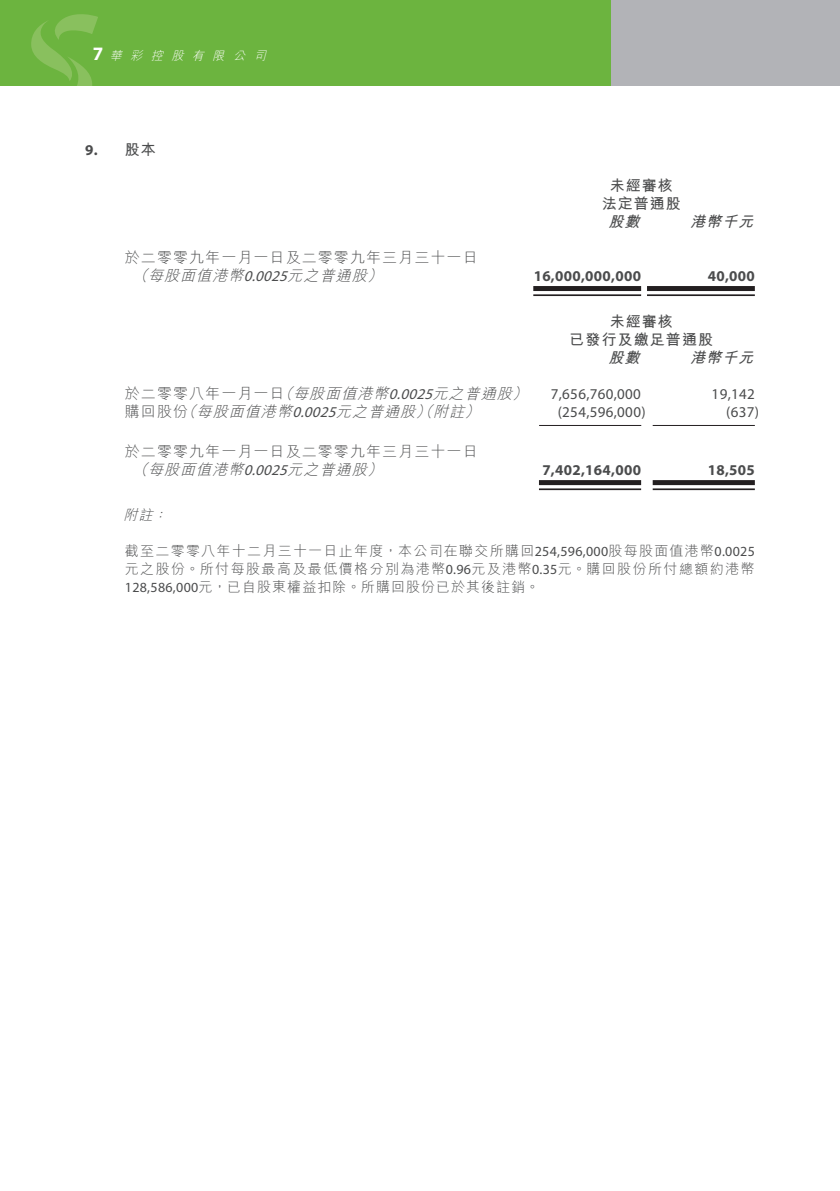
<style>
.page{position:relative;width:840px;height:1191px;background:#fff}
.page>*{position:absolute;margin:0;border:0;box-sizing:border-box;transform-origin:0 0}
.t1{font:15px/18px "M Hei HK Light B5 pc H";letter-spacing:.07em;color:#4b4c4d}
.t2{font:italic 15px "M Hei HK Light B5 pc H";color:#4b4c4d}
.t3{font:700 15px "Myriad Pro";letter-spacing:.02em;color:#4b4c4d}
.t4{font:15px "Myriad Pro";letter-spacing:.02em;color:#4b4c4d}
.t5{font:15px/18px "M Hei HK Bold B5 pc H";letter-spacing:.07em;color:#4b4c4d;text-align:center}
.t6{font:italic 15px "M Hei HK Bold B5 pc H";color:#4b4c4d}
.t7{font:14px/18px "M Hei HK Light B5 pc H";letter-spacing:.1em;color:#4b4c4d;text-align:justify}
.t8{font:italic 14px "M Hei HK Light B5 pc H";color:#4b4c4d}
.t9{font:italic 12px "M Hei HK Light B5 pc H";color:#fff}
.s1{font-family:"Myriad Pro";font-weight:700;font-style:normal;font-size:19px}
.s2{font-family:"M Hei HK Bold B5 pc H";font-weight:400}
.s3{font-style:italic}
.s4{font-family:"Myriad Pro";font-style:italic}
.s5{font-style:normal}
.s6{font-family:"Myriad Pro"}
</style>
<div class="page">
<div style="left:0;top:0;width:839px;height:85px;background:#6cb43f"></div>
<svg style="left:31px;top:14px;width:67px;height:71px"></svg>
<div style="left:611px;top:0;width:228px;height:85px;background:#b2b3b7"></div>
<div style="left:533px;top:286px;width:107px;height:5px;background:#231f20"></div>
<hr style="left:533px;top:294px;width:107px;height:2px;background:#231f20">
<div style="left:646px;top:286px;width:108px;height:5px;background:#231f20"></div>
<hr style="left:646px;top:294px;width:108px;height:2px;background:#231f20">
<hr style="left:538px;top:425px;width:103px;height:1px;background:#231f20">
<hr style="left:652px;top:425px;width:102px;height:1px;background:#231f20">
<div style="left:538px;top:480px;width:102px;height:5px;background:#231f20"></div>
<hr style="left:538px;top:488px;width:102px;height:2px;background:#231f20">
<div style="left:652px;top:480px;width:102px;height:5px;background:#231f20"></div>
<hr style="left:652px;top:488px;width:102px;height:2px;background:#231f20">
<p class="t9" style="left:93px;top:51px;width:178px"><span class="s1">7</span> 華 彩 控 股 有 限 公 司</p>
<p class="t3" style="left:85px;top:141px;width:72px">9. <span class="s2">股本</span></p>
<p class="t1" style="left:133px;top:251px;width:346px;text-indent:-8px">於二零零九年一月一日及二零零九年三月三十一日<span class="s3">（每股面值港幣</span><span class="s4">0.0025</span><span class="s3">元之普通股）</span></p>
<p class="t5" style="left:601px;top:179px;width:81px">未經審核法定普通股</p>
<p class="t6" style="left:608px;top:216px;width:36px">股數</p>
<p class="t6" style="left:689px;top:216px;width:69px">港幣千元</p>
<p class="t3" style="left:533px;top:267px;width:109px">16,000,000,000</p>
<p class="t3" style="left:707px;top:267px;width:49px">40,000</p>
<p class="t5" style="left:569px;top:315px;width:145px">未經審核<br>已發行及繳足普通股</p>
<p class="t6" style="left:608px;top:352px;width:36px">股數</p>
<p class="t6" style="left:689px;top:352px;width:69px">港幣千元</p>
<p class="t2" style="left:125px;top:388px;width:407px"><span class="s5">於二零零八年一月一日</span>（每股面值港幣<span class="s6">0.0025</span>元之普通股）</p>
<p class="t4" style="left:550px;top:389px;width:92px">7,656,760,000</p>
<p class="t4" style="left:711px;top:389px;width:45px">19,142</p>
<p class="t2" style="left:125px;top:406px;width:360px"><span class="s5">購回股份</span>（每股面值港幣<span class="s6">0.0025</span>元之普通股）（附註）</p>
<p class="t4" style="left:557px;top:407px;width:89px">(254,596,000)</p>
<p class="t4" style="left:725px;top:407px;width:34px">(637)</p>
<p class="t1" style="left:133px;top:445px;width:346px;text-indent:-8px">於二零零九年一月一日及二零零九年三月三十一日<span class="s3">（每股面值港幣</span><span class="s4">0.0025</span><span class="s3">元之普通股）</span></p>
<p class="t3" style="left:542px;top:461px;width:100px">7,402,164,000</p>
<p class="t3" style="left:707px;top:461px;width:49px">18,505</p>
<p class="t8" style="left:123px;top:510px;width:49px">附註：</p>
<p class="t7" style="left:125px;top:544px;width:631px">截至二零零八年十二月三十一日止年度，本公司在聯交所購回<span class="s6">254,596,000</span>股每股面值港幣<span class="s6">0.0025</span>元之股份。所付每股最高及最低價格分別為港幣<span class="s6">0.96</span>元及港幣<span class="s6">0.35</span>元。購回股份所付總額約港幣<span class="s6">128,586,000</span>元，已自股東權益扣除。所購回股份已於其後註銷。</p>
</div>
